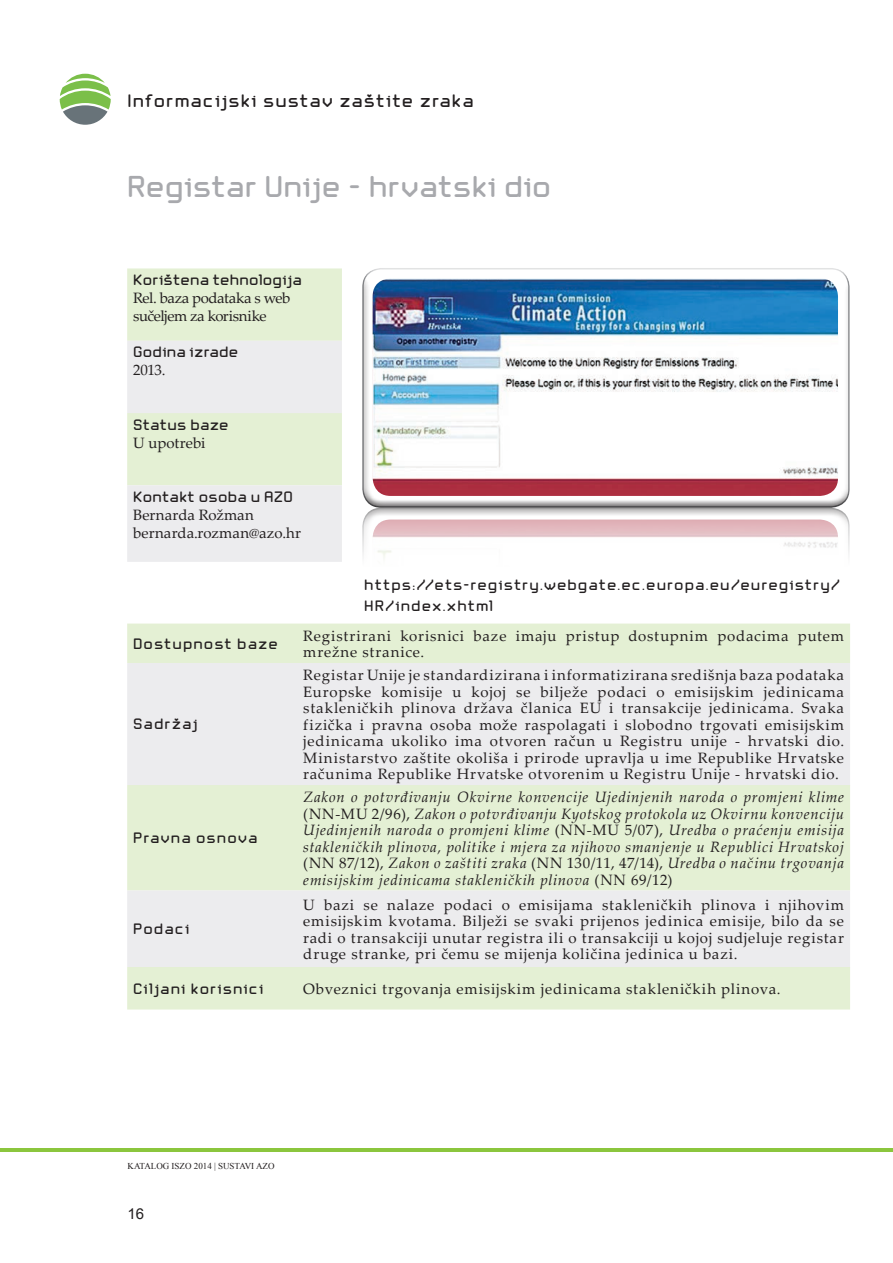
<style>
.page{position:relative;width:893px;height:1263px;background:#fff}
.page>*{position:absolute;margin:0;border:0;box-sizing:border-box;transform-origin:0 0}
.Naslovi{font:500 30px "AZ Okapitala";color:#a8a9ad}
.t1{font:500 18px "AZ Okapitala";letter-spacing:.05em;color:#231f20}
.Tekst_u_doljnjij_tab{font:15px/16.5px "Palatino Linotype";letter-spacing:.055em;color:#231f20;text-align:justify}
.Tekst_u_doljnjij_tab-2{font:italic 15px/16.5px "Palatino Linotype";letter-spacing:.045em;color:#231f20;text-align:justify}
.Tekst_u_doljnjij_tab-3{font:500 15px/21px "AZ Okapitala";letter-spacing:.06em;color:#231f20}
.Tekst_u_tablici{font:15px/18px "Palatino Linotype";letter-spacing:-.01em;color:#231f20}
.Tekst_u_doljnjij_tab-4{font:500 15px "AZ Okapitala";letter-spacing:.01em;color:#231f20}
.t2{font:15px "Arial";color:#231f20}
.t3{font:9px "Times New Roman";color:#231f20}
.s1{font-style:normal}
</style>
<div class="page">
<hr style="left:0;top:1148px;width:893px;height:4px;background:#8bc63e">
<svg style="left:60px;top:74px;width:51px;height:51px"></svg>
<div style="left:361px;top:507px;width:489px;height:231px;background:#231f20;opacity:.75"></div>
<img style="left:373px;top:519px;width:465px;height:104px">
<div style="left:127px;top:623px;width:723px;height:386px;background:#e4f0d4"></div>
<svg style="left:127px;top:663px;width:723px;height:304px;background:#e9ede5"></svg>
<div style="left:127px;top:268px;width:215px;height:73px;background:#e4f0d4"></div>
<svg style="left:127px;top:341px;width:215px;height:221px;background:#e9ede5"></svg>
<div style="left:361px;top:267px;width:489px;height:221px;background:#fff;opacity:.75"></div>
<div style="left:361px;top:277px;width:489px;height:231px;background:#231f20;opacity:.75"></div>
<img style="left:373px;top:278px;width:465px;height:218px">
<p class="t1" style="left:128px;top:91px;width:348px">Informacijski sustav zaštite zraka</p>
<p class="Naslovi" style="left:127px;top:170px;width:426px">Registar Unije - hrvatski dio</p>
<p class="Tekst_u_doljnjij_tab-4" style="left:133px;top:271px;width:170px">Korištena tehnologija</p>
<p class="Tekst_u_tablici" style="left:133px;top:288px;width:159px">Rel. baza podataka s web sučeljem za korisnike</p>
<p class="Tekst_u_doljnjij_tab-4" style="left:133px;top:344px;width:107px">Godina izrade</p>
<p class="Tekst_u_tablici" style="left:133px;top:361px;width:34px">2013.</p>
<p class="Tekst_u_doljnjij_tab-4" style="left:133px;top:416px;width:97px">Status baze</p>
<p class="Tekst_u_tablici" style="left:133px;top:433px;width:74px">U upotrebi</p>
<p class="Tekst_u_doljnjij_tab-4" style="left:133px;top:488px;width:161px">Kontakt osoba u AZO</p>
<p class="Tekst_u_tablici" style="left:133px;top:505px;width:122px">Bernarda Rožman</p>
<p class="Tekst_u_tablici" style="left:133px;top:523px;width:169px">bernarda.rozman@azo.hr</p>
<p class="Tekst_u_doljnjij_tab-3" style="left:364px;top:574px;width:478px">https://ets-registry.webgate.ec.europa.eu/euregistry/<br>HR/index.xhtml</p>
<p class="Tekst_u_doljnjij_tab-3" style="left:133px;top:633px;width:146px">Dostupnost baze</p>
<p class="Tekst_u_doljnjij_tab" style="left:303px;top:627px;width:542px">Registrirani korisnici baze imaju pristup dostupnim podacima putem mrežne stranice.</p>
<p class="Tekst_u_doljnjij_tab-3" style="left:133px;top:713px;width:66px">Sadržaj</p>
<p class="Tekst_u_doljnjij_tab-3" style="left:133px;top:827px;width:126px">Pravna osnova</p>
<p class="Tekst_u_doljnjij_tab-3" style="left:133px;top:918px;width:58px">Podaci</p>
<p class="Tekst_u_doljnjij_tab" style="left:303px;top:666px;width:542px">Registar Unije je standardizirana i informatizirana središnja baza podataka Europske komisije u kojoj se bilježe podaci o emisijskim jedinicama stakleničkih plinova država članica EU i transakcije jedinicama. Svaka fizička i pravna osoba može raspolagati i slobodno trgovati emisijskim jedinicama ukoliko ima otvoren račun u Registru unije - hrvatski dio.<br>Ministarstvo zaštite okoliša i prirode upravlja u ime Republike Hrvatske računima Republike Hrvatske otvorenim u Registru Unije - hrvatski dio.</p>
<p class="Tekst_u_doljnjij_tab-2" style="left:303px;top:788px;width:542px">Zakon o potvrđivanju Okvirne konvencije Ujedinjenih naroda o promjeni klime <span class="s1">(NN-MU 2/96),</span> Zakon o potvrđivanju Kyotskog protokola uz Okvirnu konvenciju Ujedinjenih naroda o promjeni klime <span class="s1">(NN-MU 5/07),</span> Uredba o praćenju emisija stakleničkih plinova, politike i mjera za njihovo smanjenje u Republici Hrvatskoj <span class="s1">(NN 87/12),</span> Zakon o zaštiti zraka <span class="s1">(NN 130/11, 47/14),</span> Uredba o načinu trgovanja emisijskim jedinicama stakleničkih plinova <span class="s1">(NN 69/12)</span></p>
<p class="Tekst_u_doljnjij_tab" style="left:303px;top:895px;width:542px">U bazi se nalaze podaci o emisijama stakleničkih plinova i njihovim emisijskim kvotama. Bilježi se svaki prijenos jedinica emisije, bilo da se radi o transakciji unutar registra ili o transakciji u kojoj sudjeluje registar druge stranke, pri čemu se mijenja količina jedinica u bazi.</p>
<p class="Tekst_u_doljnjij_tab-3" style="left:133px;top:978px;width:132px">Ciljani korisnici</p>
<p class="Tekst_u_doljnjij_tab" style="left:303px;top:980px;width:479px">Obveznici trgovanja emisijskim jedinicama stakleničkih plinova.</p>
<p class="t3" style="left:128px;top:1160px;width:148px">KATALOG ISZO 2014 | SUSTAVI AZO</p>
<p class="t2" style="left:128px;top:1204px;width:18px">16</p>
</div>
